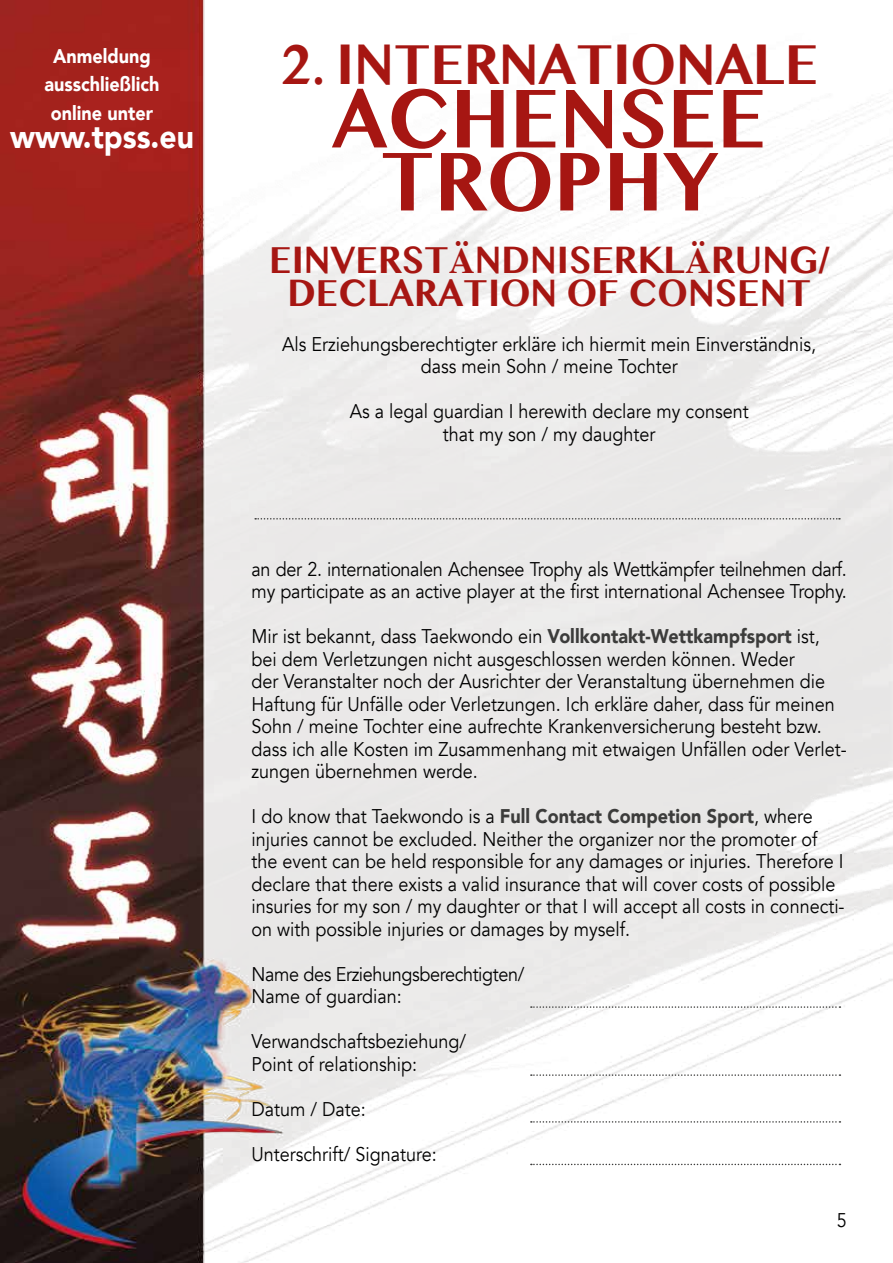
<style>
.page{position:relative;width:893px;height:1263px;background:#fff}
.page>*{position:absolute;margin:0;border:0;box-sizing:border-box;transform-origin:0 0}
.t1{font:700 72.6px/63px "Bangla MN";color:#a61612;text-align:center;scale:.91 1}
.t2{font:700 49.5px "Bangla MN";letter-spacing:-.01em;color:#a61612;scale:.91 1}
.t3{font:700 33px/33px "Bangla MN";color:#a61612;text-align:center;scale:.91 1}
.t4{font:900 33px "Avenir";color:#fff;scale:.91 1}
.t5{font:19.8px/22.5px "Avenir";color:#000;scale:.91 1}
.t6{font:19.8px/22.5px "Avenir";letter-spacing:-.02em;color:#000;scale:.91 1}
.t7{font:900 19.8px/28.5px "Avenir";color:#fff;text-align:center;scale:.91 1}
.s1{font-family:"Times";font-size:36px}
.s2{font-weight:900;color:#3c3c3b}
</style>
<div class="page">
<img style="left:0;top:0;width:893px;height:1263px">
<svg style="left:255px;top:518px;width:585px;height:1px"></svg>
<svg style="left:531px;top:1006px;width:309px;height:2px"></svg>
<svg style="left:531px;top:1074px;width:309px;height:2px"></svg>
<svg style="left:531px;top:1121px;width:309px;height:2px"></svg>
<svg style="left:531px;top:1164px;width:309px;height:1px"></svg>
<p class="t7" style="left:45px;top:41px;width:128px">Anmeldung ausschließlich online unter</p>
<h3 class="t4" style="left:10px;top:108px;width:204px">www.tpss.eu</h3>
<h2 class="t2" style="left:280px;top:28px;width:594px">2. INTERNATIONALE</h2>
<h1 class="t1" style="left:332px;top:88px;width:479px">ACHENSEE<br>TROPHY</h1>
<h3 class="t3" style="left:269px;top:244px;width:617px">EINVERST<span class="s1">Ä</span>NDNISERKL<span class="s1">Ä</span>RUNG/<br>DECLARATION OF CONSENT</h3>
<p class="t5" style="left:282px;top:333px;width:588px;text-align:center">Als Erziehungsberechtigter erkläre ich hiermit mein Einverständnis, dass mein Sohn / meine Tochter</p>
<p class="t5" style="left:350px;top:401px;width:440px;text-align:center">As a legal guardian I herewith declare my consent that my son / my daughter</p>
<p class="t6" style="left:252px;top:558px;width:656px">an der 2. internationalen Achensee Trophy als Wettkämpfer teilnehmen darf. my participate as an active player at the first international Achensee Trophy.</p>
<p class="t5" style="left:252px;top:625px;width:655px">Mir ist bekannt, dass Taekwondo ein <span class="s2">Vollkontakt-Wettkampfsport</span> ist, bei dem Verletzungen nicht ausgeschlossen werden können. Weder<br>der Veranstalter noch der Ausrichter der Veranstaltung übernehmen die Haftung für Unfälle oder Verletzungen. Ich erkläre daher, dass für meinen Sohn / meine Tochter eine aufrechte Krankenversicherung besteht bzw. dass ich alle Kosten im Zusammenhang mit etwaigen Unfällen oder Verlet&shy;zungen übernehmen werde.</p>
<p class="t5" style="left:252px;top:806px;width:653px">I do know that Taekwondo is a <span class="s2">Full Contact Competion Sport</span>, where injuries cannot be excluded. Neither the organizer nor the promoter of the event can be held responsible for any damages or injuries. Therefore I declare that there exists a valid insurance that will cover costs of possible insuries for my son / my daughter or that I will accept all costs in connecti&shy;on with possible injuries or damages by myself.</p>
<p class="t6" style="left:252px;top:963px;width:301px">Name des Erziehungsberechtigten/<br>Name of guardian:</p>
<p class="t5" style="left:252px;top:1031px;width:237px">Verwandschaftsbeziehung/<br>Point of relationship:</p>
<p class="t5" style="left:252px;top:1098px;width:127px">Datum / Date:</p>
<p class="t5" style="left:252px;top:1143px;width:205px">Unterschrift/ Signature:</p>
<p class="t5" style="left:837px;top:1209px;width:12px">5</p>
</div>
